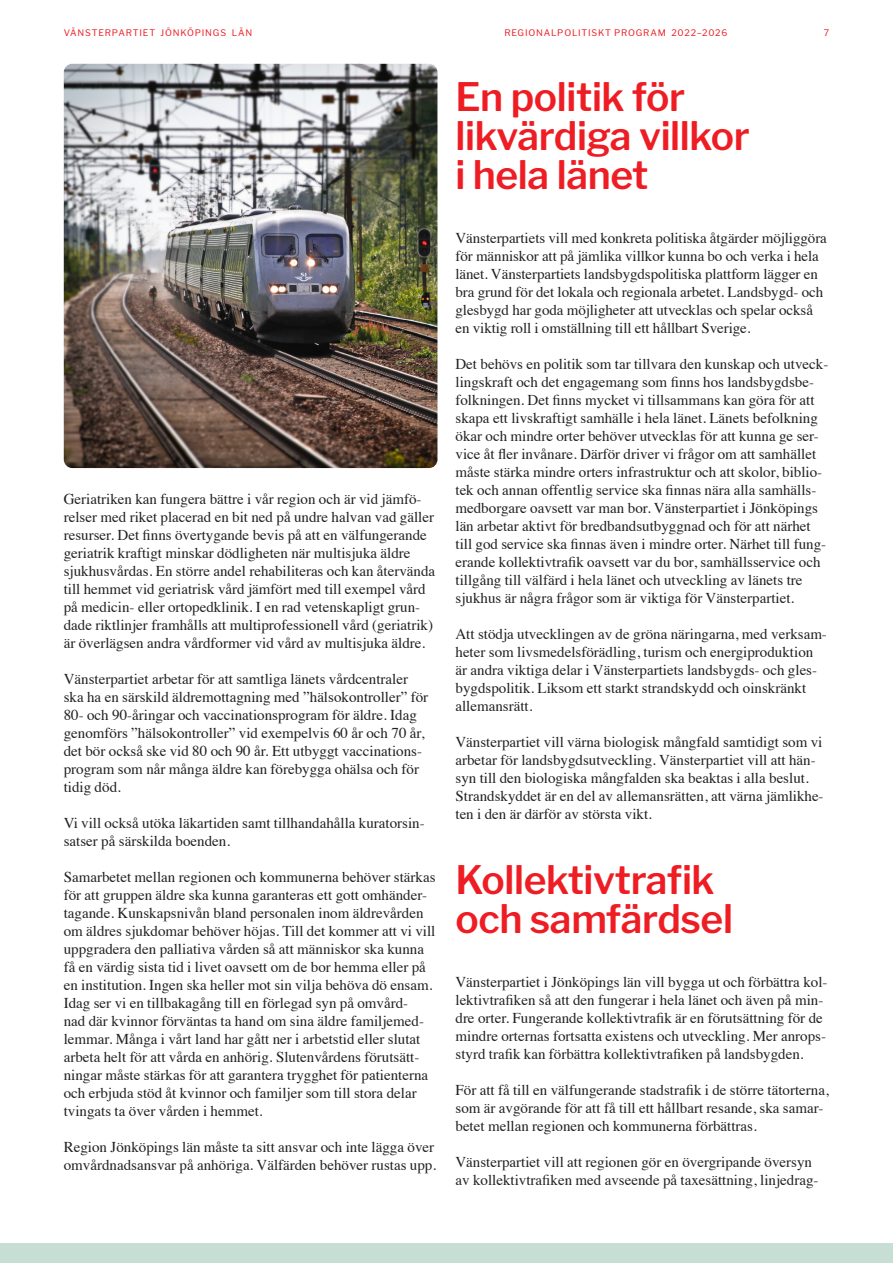
<style>
.page{position:relative;width:893px;height:1263px;background:#fff}
.page>*{position:absolute;margin:0;border:0;box-sizing:border-box;transform-origin:0 0}
.Rubrik_stor_Libre_Fr{font:600 39px/39px "Libre Franklin";letter-spacing:-.01em;color:#ee1d23}
.Bröd_Artikel_Times_1{font:15px/18px "Times";color:#231f20}
.t1{font:9px "Libre Franklin";letter-spacing:.085em;color:#ee1d23}
</style>
<div class="page">
<div style="left:0;top:1243px;width:893px;height:20px;background:#c6ded4"></div>
<img style="left:64px;top:64px;width:373px;height:404px">
<p class="t1" style="left:64px;top:26px;width:190px">VÄNSTERPARTIET JÖNKÖPINGS LÄN</p>
<p class="t1" style="left:504px;top:26px;width:225px">REGIONALPOLITISKT PROGRAM 2022–2026</p>
<p class="t1" style="left:824px;top:26px;width:7px">7</p>
<p class="Bröd_Artikel_Times_1" style="left:64px;top:489px;width:373px">Geriatriken kan fungera bättre i vår region och är vid jämfö&shy;relser med riket placerad en bit ned på undre halvan vad gäller resurser. Det finns övertygande bevis på att en välfungerande geriatrik kraftigt minskar dödligheten när multisjuka äldre sjukhusvårdas. En större andel rehabiliteras och kan återvända till hemmet vid geriatrisk vård jämfört med till exempel vård på medicin- eller ortopedklinik. I en rad vetenskapligt grun&shy;dade riktlinjer framhålls att multiprofessionell vård (geriatrik) är överlägsen andra vårdformer vid vård av multisjuka äldre.</p>
<p class="Bröd_Artikel_Times_1" style="left:64px;top:669px;width:366px">Vänsterpartiet arbetar för att samtliga länets vårdcentraler ska ha en särskild äldremottagning med ”hälsokontroller” för 80- och 90-åringar och vaccinationsprogram för äldre. Idag genomförs ”hälsokontroller” vid exempelvis 60 år och 70 år, det bör också ske vid 80 och 90 år. Ett utbyggt vaccinations&shy;program som når många äldre kan förebygga ohälsa och för tidig död.</p>
<p class="Bröd_Artikel_Times_1" style="left:64px;top:813px;width:362px">Vi vill också utöka läkartiden samt tillhandahålla kuratorsin&shy;satser på särskilda boenden.</p>
<p class="Bröd_Artikel_Times_1" style="left:64px;top:867px;width:373px">Samarbetet mellan regionen och kommunerna behöver stärkas för att gruppen äldre ska kunna garanteras ett gott omhänder&shy;tagande. Kunskapsnivån bland personalen inom äldrevården om äldres sjukdomar behöver höjas. Till det kommer att vi vill uppgradera den palliativa vården så att människor ska kunna få en värdig sista tid i livet oavsett om de bor hemma eller på en institution. Ingen ska heller mot sin vilja behöva dö ensam.</p>
<p class="Bröd_Artikel_Times_1" style="left:64px;top:993px;width:366px">Idag ser vi en tillbakagång till en förlegad syn på omvård&shy;nad där kvinnor förväntas ta hand om sina äldre familjemed&shy;lemmar. Många i vårt land har gått ner i arbetstid eller slutat arbeta helt för att vårda en anhörig. Slutenvårdens förutsätt&shy;ningar måste stärkas för att garantera trygghet för patienterna och erbjuda stöd åt kvinnor och familjer som till stora delar tvingats ta över vården i hemmet.</p>
<p class="Bröd_Artikel_Times_1" style="left:64px;top:1137px;width:374px">Region Jönköpings län måste ta sitt ansvar och inte lägga över omvårdnadsansvar på anhöriga. Välfärden behöver rustas upp.</p>
<p class="Rubrik_stor_Libre_Fr" style="left:455px;top:74px;width:296px">En politik för likvärdiga villkor i hela länet</p>
<p class="Bröd_Artikel_Times_1" style="left:455px;top:228px;width:373px">Vänsterpartiets vill med konkreta politiska åtgärder möjliggöra för människor att på jämlika villkor kunna bo och verka i hela länet. Vänsterpartiets landsbygdspolitiska plattform lägger en bra grund för det lokala och regionala arbetet. Landsbygd- och glesbygd har goda möjligheter att utvecklas och spelar också en viktig roll i omställning till ett hållbart Sverige.</p>
<p class="Bröd_Artikel_Times_1" style="left:455px;top:354px;width:374px">Det behövs en politik som tar tillvara den kunskap och utveck&shy;lingskraft och det engagemang som finns hos landsbygdsbe&shy;folkningen. Det finns mycket vi tillsammans kan göra för att skapa ett livskraftigt samhälle i hela länet. Länets befolkning ökar och mindre orter behöver utvecklas för att kunna ge ser&shy;vice åt fler invånare. Därför driver vi frågor om att samhället måste stärka mindre orters infrastruktur och att skolor, biblio&shy;tek och annan offentlig service ska finnas nära alla samhälls&shy;medborgare oavsett var man bor. Vänsterpartiet i Jönköpings län arbetar aktivt för bredbandsutbyggnad och för att närhet till god service ska finnas även i mindre orter. Närhet till fung&shy;erande kollektivtrafik oavsett var du bor, samhällsservice och tillgång till välfärd i hela länet och utveckling av länets tre sjukhus är några frågor som är viktiga för Vänsterpartiet.</p>
<p class="Bröd_Artikel_Times_1" style="left:455px;top:624px;width:373px">Att stödja utvecklingen av de gröna näringarna, med verksam&shy;heter som livsmedelsförädling, turism och energiproduktion är andra viktiga delar i Vänsterpartiets landsbygds- och gles&shy;bygdspolitik. Liksom ett starkt strandskydd och oinskränkt allemansrätt.</p>
<p class="Bröd_Artikel_Times_1" style="left:455px;top:732px;width:370px">Vänsterpartiet vill värna biologisk mångfald samtidigt som vi arbetar för landsbygdsutveckling. Vänsterpartiet vill att hän&shy;syn till den biologiska mångfalden ska beaktas i alla beslut.<br>Strandskyddet är en del av allemansrätten, att värna jämlikhe&shy;ten i den är därför av största vikt.</p>
<p class="Rubrik_stor_Libre_Fr" style="left:455px;top:857px;width:279px">Kollektivtrafik och samfärdsel</p>
<p class="Bröd_Artikel_Times_1" style="left:455px;top:972px;width:373px">Vänsterpartiet i Jönköpings län vill bygga ut och förbättra kol&shy;lektivtrafiken så att den fungerar i hela länet och även på min&shy;dre orter. Fungerande kollektivtrafik är en förutsättning för de mindre orternas fortsatta existens och utveckling. Mer anrops&shy;styrd trafik kan förbättra kollektivtrafiken på landsbygden.</p>
<p class="Bröd_Artikel_Times_1" style="left:455px;top:1080px;width:375px">För att få till en välfungerande stadstrafik i de större tätorterna, som är avgörande för att få till ett hållbart resande, ska samar&shy;betet mellan regionen och kommunerna förbättras.</p>
<p class="Bröd_Artikel_Times_1" style="left:455px;top:1152px;width:365px">Vänsterpartiet vill att regionen gör en övergripande översyn av kollektivtrafiken med avseende på taxesättning, linjedrag-</p>
</div>
